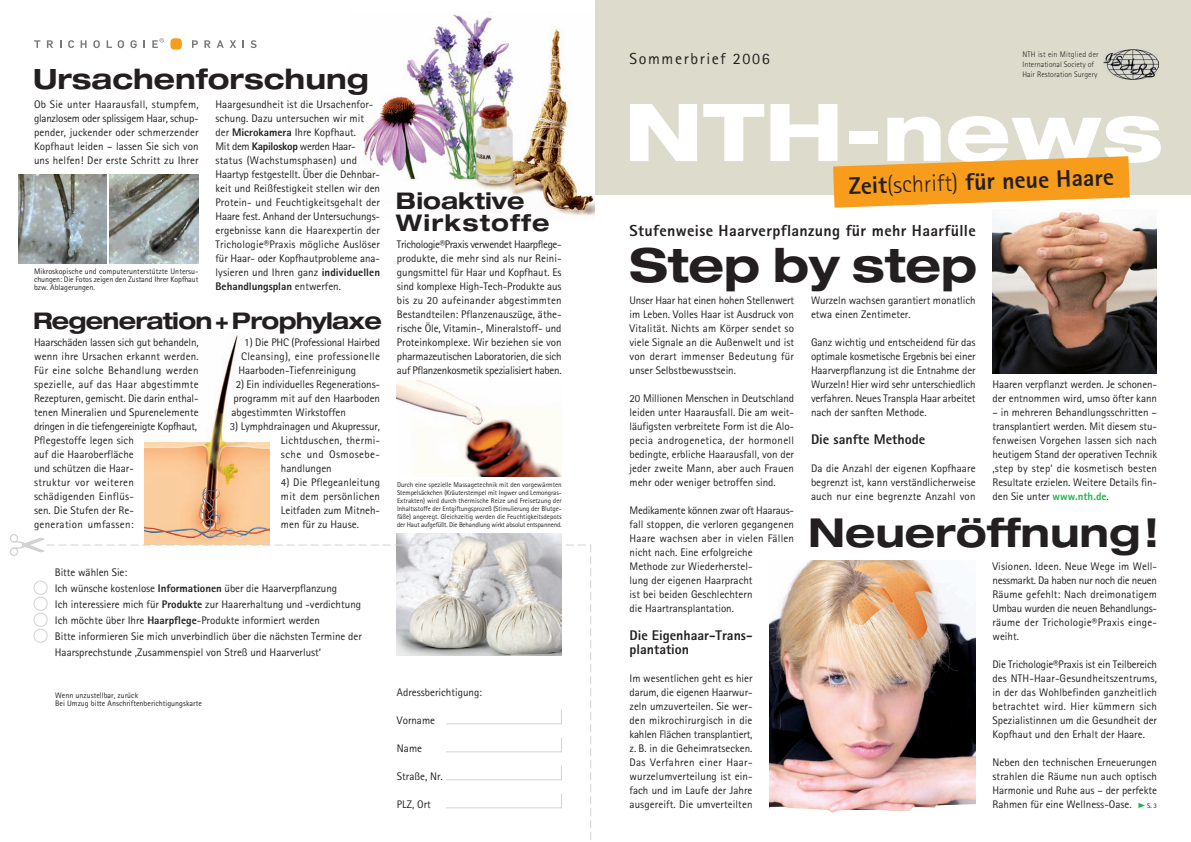
<style>
.page{position:relative;width:1191px;height:842px;background:#fff}
.page>*{position:absolute;margin:0;border:0;box-sizing:border-box;transform-origin:0 0}
.t1{font:700 expanded 47px "Helvetica Neue LT";letter-spacing:-.005em;color:#231f20}
.t2{font:700 expanded 40px "Helvetica Neue LT";letter-spacing:-.005em;color:#231f20}
.t3{font:700 expanded 28px "Helvetica Neue LT";color:#231f20}
.t4{font:800 24px "Agfa Rotis Sans Serif";color:#231f20}
.t5{font:700 expanded 23px "Helvetica Neue LT";letter-spacing:-.035em;color:#231f20}
.t6{font:700 expanded 23px/21.8px "Helvetica Neue LT";letter-spacing:.05em;color:#231f20}
.t7{font:800 16px "Agfa Rotis Sans Serif";letter-spacing:.02em;color:#231f20}
.t8{font:16px "Agfa Rotis Sans Serif";letter-spacing:.1em;color:#231f20}
.t9{font:800 14px/14px "Agfa Rotis Sans Serif";color:#231f20}
.t10{font:11px/14px "Agfa Rotis Sans Serif";color:#231f20;text-align:justify}
.t11{font:8px/8px "Agfa Rotis Sans Serif";color:#231f20}
.t12{font:300 8px/10px "Agfa Rotis Sans Serif";color:#231f20}
.t13{font:7px/8px "Agfa Rotis Sans Serif";letter-spacing:-.02em;color:#231f20;text-align:justify}
.s1{font-weight:800}
.s2{font-weight:300}
.s3{font-weight:800;color:#23b24b}
</style>
<div class="page">
<img style="left:361px;top:14px;width:234px;height:202px">
<div style="left:595px;top:0;width:596px;height:195px;background:#dcdbcc"></div>
<svg style="left:33px;top:580px;width:15px;height:63px"></svg>
<img style="left:145px;top:335px;width:125px;height:199px">
<img style="left:397px;top:533px;width:164px;height:123px">
<svg style="left:630px;top:104px;width:67px;height:57px"></svg>
<svg style="left:703px;top:104px;width:61px;height:57px"></svg>
<img style="left:1103px;top:50px;width:55px;height:29px">
<img style="left:18px;top:175px;width:89px;height:88px">
<img style="left:110px;top:175px;width:88px;height:88px">
<svg style="left:770px;top:104px;width:390px;height:104px"></svg>
<img style="left:992px;top:212px;width:164px;height:162px">
<div style="left:170px;top:38px;width:12px;height:12px;background:#f89c1c;border-radius:4px"></div>
<svg style="left:34px;top:40px;width:6px;height:8px"></svg>
<svg style="left:47px;top:40px;width:6px;height:8px"></svg>
<svg style="left:68px;top:40px;width:6px;height:8px"></svg>
<svg style="left:81px;top:40px;width:6px;height:8px"></svg>
<svg style="left:93px;top:40px;width:7px;height:8px"></svg>
<svg style="left:107px;top:40px;width:5px;height:8px"></svg>
<svg style="left:118px;top:40px;width:6px;height:8px"></svg>
<svg style="left:130px;top:40px;width:7px;height:8px"></svg>
<svg style="left:152px;top:38px;width:12px;height:10px"></svg>
<svg style="left:192px;top:40px;width:6px;height:8px"></svg>
<svg style="left:204px;top:40px;width:7px;height:8px"></svg>
<svg style="left:217px;top:40px;width:7px;height:8px"></svg>
<svg style="left:230px;top:40px;width:6px;height:8px"></svg>
<svg style="left:250px;top:40px;width:7px;height:8px"></svg>
<img style="left:769px;top:560px;width:206px;height:244px">
<svg style="left:1138px;top:803px;width:7px;height:5px"></svg>
<svg style="left:769px;top:804px;width:205px;height:9px"></svg>
<svg style="left:445px;top:544px;width:146px;height:296px"></svg>
<img style="left:397px;top:381px;width:164px;height:96px">
<svg style="left:10px;top:534px;width:416px;height:22px"></svg>
<h3 class="t3" style="left:33px;top:69px;width:337px">Ursachenforschung</h3>
<p class="t10" style="left:34px;top:98px;width:166px">Ob Sie unter Haarausfall, stumpfem, glanzlosem oder splissigem Haar, schup&shy;pender, juckender oder schmerzender Kopfhaut leiden – lassen Sie sich von uns helfen! Der erste Schritt zu Ihrer</p>
<p class="t10" style="left:215px;top:98px;width:166px;text-align:left">Haargesundheit ist die Ursachenfor&shy;schung. Dazu untersuchen wir mit der <span class="s1">Microkamera</span> Ihre Kopfhaut.<br>Mit dem <span class="s1">Kapiloskop</span> werden Haar&shy;status (Wachstumsphasen) und Haartyp festgestellt. Über die Dehnbar&shy;keit und Reißfestigkeit stellen wir den Protein- und Feuchtigkeitsgehalt der Haare fest. Anhand der Untersuchungs&shy;ergebnisse kann die Haarexpertin der Trichologie®Praxis mögliche Auslöser für Haar- oder Kopfhautprobleme ana&shy;lysieren und Ihren ganz <span class="s1">individuellen Behandlungsplan</span> entwerfen.</p>
<h3 class="t5" style="left:33px;top:312px;width:350px">Regeneration + Prophylaxe</h3>
<p class="t11" style="left:34px;top:268px;width:166px;text-align:justify">Mikroskopische und computerunterstützte Untersu&shy;chungen: Die Fotos zeigen den Zustand Ihrer Kopfhaut bzw. Ablagerungen.</p>
<p class="t10" style="left:34px;top:336px;width:166px;text-align:left">Haarschäden lassen sich gut behandeln, wenn ihre Ursachen erkannt werden.<br>Für eine solche Behandlung werden spezielle, auf das Haar abgestimmte<br>Rezepturen, gemischt. Die darin enthal&shy;tenen Mineralien und Spurenelemente dringen in die tiefengereinigte Kopfhaut,<br>Pflegestoffe legen sich<br>auf die Haaroberfläche<br>und schützen die Haar-<br>struktur vor weiteren<br>schädigenden Einflüs-<br>sen. Die Stufen der Re-<br>generation umfassen:</p>
<p class="t10" style="left:238px;top:336px;width:143px;text-indent:6px">1) Die PHC (Professional Hairbed Cleansing), eine professionelle Haarboden-Tiefenreinigung</p>
<p class="t10" style="left:231px;top:378px;width:150px;text-indent:4px">2) Ein individuelles Regenerations&shy;programm mit auf den Haarboden abgestimmten Wirkstoffen</p>
<p class="t10" style="left:281px;top:420px;width:101px;text-indent:-51px">3) Lymphdrainagen und Akupressur, Lichtduschen, thermi&shy;sche und Osmosebe&shy;handlungen</p>
<p class="t10" style="left:281px;top:476px;width:101px">4) Die Pflegeanleitung mit dem persönlichen Leitfaden zum Mitneh&shy;men für zu Hause.</p>
<h3 class="t6" style="left:396px;top:193px;width:155px">Bioaktive<br>Wirkstoffe</h3>
<p class="t10" style="left:397px;top:238px;width:166px">Trichologie®Praxis verwendet Haarpflege&shy;produkte, die mehr sind als nur Reini&shy;gungsmittel für Haar und Kopfhaut. Es sind komplexe High-Tech-Produkte aus bis zu 20 aufeinander abgestimmten Bestandteilen: Pflanzenauszüge, äthe&shy;rische Öle, Vitamin-, Mineralstoff- und Proteinkomplexe. Wir beziehen sie von pharmazeutischen Laboratorien, die sich auf Pflanzenkosmetik spezialisiert haben.</p>
<p class="t13" style="left:397px;top:481px;width:166px">Durch eine spezielle Massagetechnik mit den vorgewärmten Stempelsäckchen (Kräuterstempel mit Ingwer und Lemongras-Extrakten) wird durch thermische Reize und Freisetzung der Inhaltsstoffe der Entgiftungsprozeß (Stimulierung der Blutge&shy;fäße) angeregt. Gleichzeitig werden die Feuchtigkeitsdepots der Haut aufgefüllt. Die Behandlung wirkt absolut entspannend.</p>
<p class="t10" style="left:55px;top:565px;width:308px;line-height:16px;text-align:left">Bitte wählen Sie:<br>Ich wünsche kostenlose <span class="s1">Informationen</span> über die Haarverpflanzung<br>Ich interessiere mich für <span class="s1">Produkte</span> zur Haarerhaltung und -verdichtung Ich möchte über Ihre <span class="s1">Haarpflege</span>-Produkte informiert werden<br>Bitte informieren Sie mich unverbindlich über die nächsten Termine der Haarsprechstunde ,Zusammenspiel von Streß und Haarverlust‘</p>
<p class="t11" style="left:55px;top:692px;width:148px">Wenn unzustellbar, zurück<br>Bei Umzug bitte Anschriftenberichtigungskarte</p>
<p class="t10" style="left:397px;top:687px;width:87px">Adressberichtigung:</p>
<p class="t10" style="left:397px;top:715px;width:40px">Vorname</p>
<p class="t10" style="left:397px;top:743px;width:27px">Name</p>
<p class="t10" style="left:397px;top:771px;width:47px">Straße, Nr.</p>
<p class="t10" style="left:397px;top:799px;width:35px">PLZ, Ort</p>
<h3 class="t8" style="left:629px;top:53px;width:142px">Sommerbrief 2006</h3>
<p class="t12" style="left:1022px;top:50px;width:78px">NTH ist ein Mitglied der<br>International Society of<br>Hair Restoration Surgery</p>
<h3 class="t4" style="left:848px;top:178px;width:267px;rotate:-2deg">Zeit<span class="s2">(schrift)</span> für neue Haare</h3>
<h3 class="t7" style="left:629px;top:225px;width:348px">Stufenweise Haarverpflanzung für mehr Haarfülle</h3>
<h1 class="t1" style="left:629px;top:247px;width:349px">Step by step</h1>
<p class="t10" style="left:629px;top:294px;width:166px">Unser Haar hat einen hohen Stellenwert im Leben. Volles Haar ist Ausdruck von Vitalität. Nichts am Körper sendet so viele Signale an die Außenwelt und ist von derart immenser Bedeutung für unser Selbstbewusstsein.</p>
<p class="t10" style="left:629px;top:392px;width:166px">20 Millionen Menschen in Deutschland leiden unter Haarausfall. Die am weit&shy;läufigsten verbreitete Form ist die Alo&shy;pecia androgenetica, der hormonell bedingte, erbliche Haarausfall, von der jeder zweite Mann, aber auch Frauen mehr oder weniger betroffen sind.</p>
<p class="t10" style="left:629px;top:504px;width:166px;text-align:left">Medikamente können zwar oft Haaraus&shy;fall stoppen, die verloren gegangenen<br>Haare wachsen aber in vielen Fällen nicht nach. Eine erfolgreiche<br>Methode zur Wiederherstel-<br>lung der eigenen Haarpracht<br>ist bei beiden Geschlechtern<br>die Haartransplantation.</p>
<p class="t9" style="left:629px;top:630px;width:125px">Die Eigenhaar-Trans&shy;plantation</p>
<p class="t10" style="left:629px;top:672px;width:124px">Im wesentlichen geht es hier darum, die eigenen Haarwur&shy;zeln umzuverteilen. Sie wer&shy;den mikrochirurgisch in die kahlen Flächen transplantiert, z. B. in die Geheimratsecken.<br>Das Verfahren einer Haar&shy;wurzelumverteilung ist ein&shy;fach und im Laufe der Jahre ausgereift. Die umverteilten</p>
<p class="t10" style="left:811px;top:294px;width:166px">Wurzeln wachsen garantiert monatlich etwa einen Zentimeter.</p>
<p class="t10" style="left:811px;top:336px;width:166px">Ganz wichtig und entscheidend für das optimale kosmetische Ergebnis bei einer Haarverpflanzung ist die Entnahme der Wurzeln! Hier wird sehr unterschiedlich verfahren. Neues Transpla Haar arbeitet nach der sanften Methode.</p>
<p class="t9" style="left:811px;top:434px;width:116px">Die sanfte Methode</p>
<p class="t10" style="left:811px;top:462px;width:166px">Da die Anzahl der eigenen Kopfhaare begrenzt ist, kann verständlicherweise auch nur eine begrenzte Anzahl von</p>
<p class="t10" style="left:992px;top:378px;width:166px">Haaren verpflanzt werden. Je schonen&shy;der entnommen wird, umso öfter kann</p>
<p class="t10" style="left:992px;top:406px;width:166px">– in mehreren Behandlungsschritten – transplantiert werden. Mit diesem stu&shy;fenweisen Vorgehen lassen sich nach heutigem Stand der operativen Technik ,step by step‘ die kosmetisch besten Resultate erzielen. Weitere Details fin&shy;den Sie unter <span class="s3">www.nth.de</span>.</p>
<h2 class="t2" style="left:808px;top:517px;width:352px">Neueröffnung!</h2>
<p class="t10" style="left:992px;top:560px;width:166px">Visionen. Ideen. Neue Wege im Well&shy;nessmarkt. Da haben nur noch die neuen Räume gefehlt: Nach dreimonatigem Umbau wurden die neuen Behandlungs&shy;räume der Trichologie®Praxis einge&shy;weiht.</p>
<p class="t10" style="left:992px;top:658px;width:166px">Die Trichologie®Praxis ist ein Teilbereich des NTH-Haar-Gesundheitszentrums, in der das Wohlbefinden ganzheitlich betrachtet wird. Hier kümmern sich Spezialistinnen um die Gesundheit der Kopfhaut und den Erhalt der Haare.</p>
<p class="t10" style="left:992px;top:756px;width:166px">Neben den technischen Erneuerungen strahlen die Räume nun auch optisch Harmonie und Ruhe aus – der perfekte Rahmen für eine Wellness-Oase.</p>
<p class="t13" style="left:1147px;top:802px;width:11px">S. 3</p>
</div>
